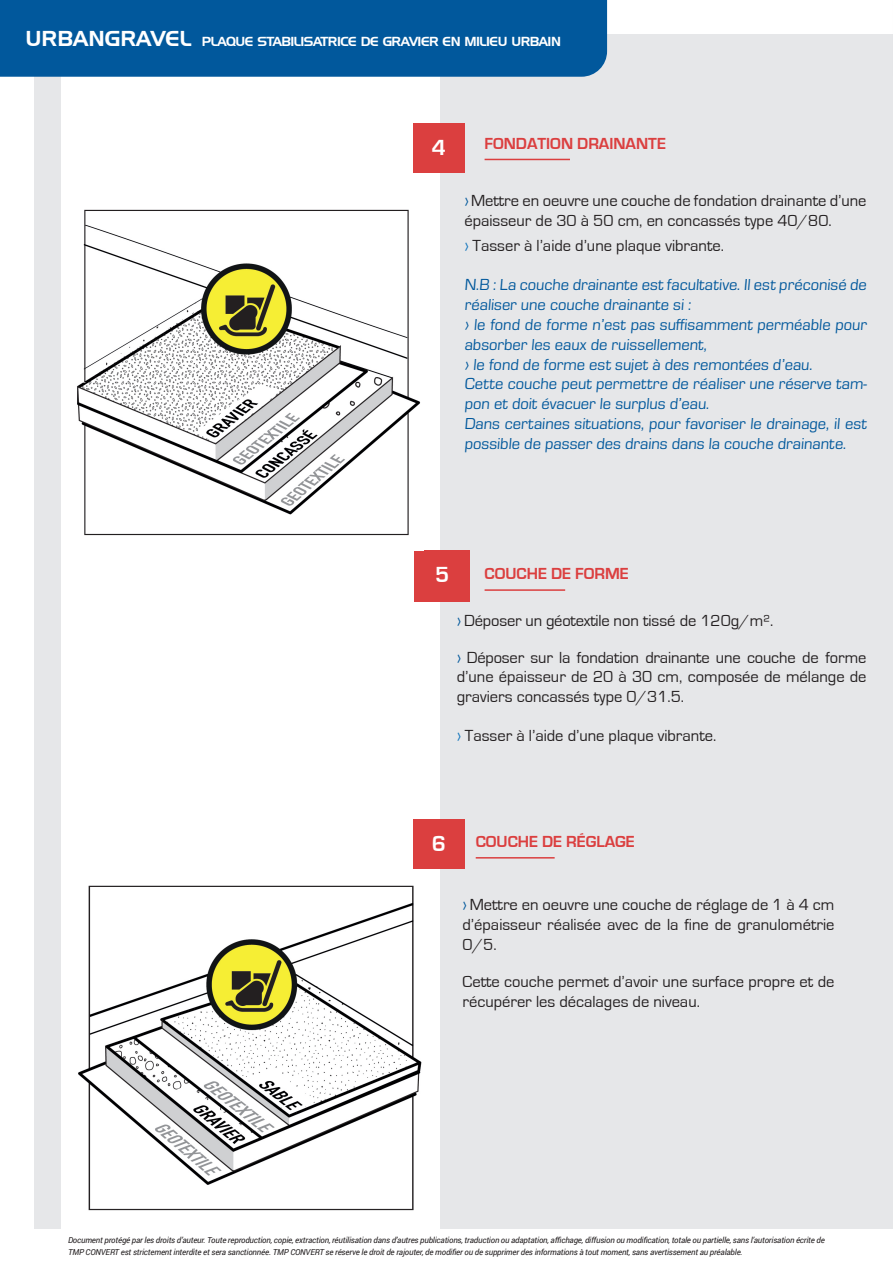
<style>
.page{position:relative;width:893px;height:1263px;background:#fff}
.page>*{position:absolute;margin:0;border:0;box-sizing:border-box;transform-origin:0 0}
.t1{font:700 22.5px "Eurostile";color:#fff}
.t2{font:16.5px/19.5px "Eurostile";color:#231f20;text-align:justify}
.t3{font:16.5px/19.8px "Eurostile";color:#01589c}
.t4{font:700 16.5px "Eurostile";color:#db3f3f}
.t5{font:12.75px "Handel Gothic BT";letter-spacing:-.04em;color:#fff}
.t6{font:italic 8.25px/12px "Roboto";letter-spacing:-.02em;color:#231f20}
.s1{font-size:21px}
.s2{color:#01589c}
.s3{color:#1074bc}
.s4{font-style:inherit}
</style>
<div class="page">
<div style="left:34px;top:34px;width:859px;height:1195px;background:#e6e7e9"></div>
<div style="left:61px;top:53px;width:378px;height:1176px;background:#fff"></div>
<hr style="left:485px;top:159px;width:85px;height:1px;background:#db3f3f">
<div style="left:413px;top:123px;width:51px;height:49px;background:#db3f3f"></div>
<div style="left:414px;top:550px;width:56px;height:52px;background:#db3f3f"></div>
<hr style="left:476px;top:857px;width:79px;height:1px;background:#db3f3f">
<div style="left:413px;top:819px;width:51px;height:49px;background:#db3f3f"></div>
<img style="left:77px;top:209px;width:344px;height:327px">
<img style="left:78px;top:885px;width:344px;height:326px">
<hr style="left:485px;top:589px;width:80px;height:2px;background:#db3f3f">
<div style="left:0;top:0;width:607px;height:77px;background:#01589c"></div>
<p class="t5" style="left:26px;top:33px;width:537px"><span class="s1">URBANGRAVEL</span> PLAQUE STABILISATRICE DE GRAVIER EN MILIEU URBAIN</p>
<p class="t1" style="left:432px;top:136px;width:16px">4</p>
<p class="t4" style="left:485px;top:134px;width:183px">FONDATION DRAINANTE</p>
<p class="t2" style="left:464px;top:191px;width:404px"><span class="s2">›</span> Mettre en oeuvre une couche de fondation drainante d’une épaisseur de 30 à 50 cm, en concassés type 40/80.</p>
<p class="t2" style="left:464px;top:236px;width:261px"><span class="s3">›</span> Tasser à l’aide d’une plaque vibrante.</p>
<p class="t3" style="left:464px;top:274px;width:406px"><span class="s4">N.B :</span> La couche drainante est facultative. Il est préconisé de réaliser une couche drainante si :</p>
<p class="t3" style="left:464px;top:314px;width:405px">› le fond de forme n’est pas suffisamment perméable pour absorber les eaux de ruissellement,</p>
<p class="t3" style="left:464px;top:353px;width:351px">› le fond de forme est sujet à des remontées d’eau.</p>
<p class="t3" style="left:464px;top:373px;width:405px">Cette couche peut permettre de réaliser une réserve tam&shy;pon et doit évacuer le surplus d’eau.</p>
<p class="t3" style="left:464px;top:413px;width:406px">Dans certaines situations, pour favoriser le drainage, il est possible de passer des drains dans la couche drainante.</p>
<p class="t1" style="left:435px;top:562px;width:16px">5</p>
<p class="t4" style="left:485px;top:565px;width:146px">COUCHE DE FORME</p>
<p class="t2" style="left:457px;top:611px;width:318px"><span class="s2">›</span> Déposer un géotextile non tissé de 120g/m².</p>
<p class="t2" style="left:457px;top:648px;width:411px"><span class="s2">›</span> Déposer sur la fondation drainante une couche de forme d’une épaisseur de 20 à 30 cm, composée de mélange de graviers concassés type 0/31.5.</p>
<p class="t2" style="left:457px;top:726px;width:261px"><span class="s3">›</span> Tasser à l’aide d’une plaque vibrante.</p>
<p class="t1" style="left:432px;top:832px;width:16px">6</p>
<p class="t4" style="left:476px;top:833px;width:161px">COUCHE DE RÉGLAGE</p>
<p class="t2" style="left:463px;top:895px;width:373px"><span class="s2">›</span> Mettre en oeuvre une couche de réglage de 1 à 4 cm d’épaisseur réalisée avec de la fine de granulométrie 0/5.</p>
<p class="t2" style="left:463px;top:972px;width:373px">Cette couche permet d’avoir une surface propre et de récupérer les décalages de niveau.</p>
<p class="t6" style="left:68px;top:1233px;width:758px">Document protégé par les droits d’auteur. Toute reproduction, copie, extraction, réutilisation dans d’autres publications, traduction ou adaptation, affichage, diffusion ou modification, totale ou partielle, sans l’autorisation écrite de<br>TMP CONVERT est strictement interdite et sera sanctionnée. TMP CONVERT se réserve le droit de rajouter, de modifier ou de supprimer des informations à tout moment, sans avertissement au préalable.</p>
</div>
